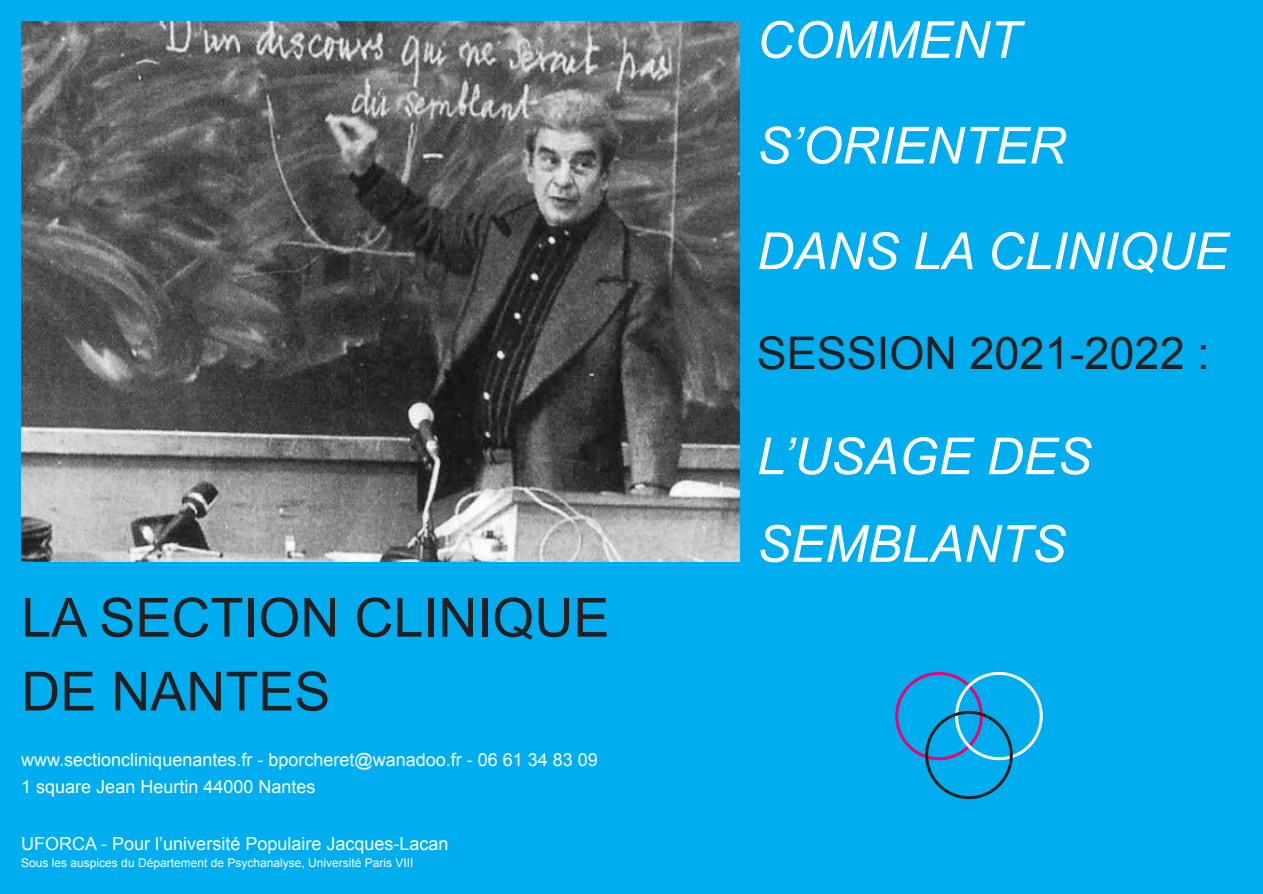
<style>
.page{position:relative;width:1263px;height:894px;background:#fff}
.page>*{position:absolute;margin:0;border:0;box-sizing:border-box;transform-origin:0 0}
.t1{font:54px/73.8px "Arial";color:#231f20}
.t2{font:italic 51px/105.6px "Arial";color:#fff}
.t3{font:45px "Arial";color:#231f20}
.t4{font:18px/27px "Arial";color:#fff}
.t5{font:12px "Arial";color:#fff}
</style>
<div class="page">
<div style="left:0;top:0;width:1263px;height:893px;background:#00aeef"></div>
<div style="left:895px;top:671px;width:88px;height:89px;border:3px solid #ed0274;border-radius:50%"></div>
<div style="left:955px;top:671px;width:88px;height:89px;border:3px solid #fff;border-radius:50%"></div>
<div style="left:925px;top:710px;width:88px;height:88px;border:3px solid #231f20;border-radius:50%"></div>
<img style="left:21px;top:21px;width:719px;height:540px">
<h1 class="t1" style="left:21px;top:585px;width:590px">LA SECTION CLINIQUE<br>DE NANTES</h1>
<p class="t4" style="left:21px;top:747px;width:578px">www.sectioncliniquenantes.fr - bporcheret@wanadoo.fr - 06 61 34 83 09<br>1 square Jean Heurtin 44000 Nantes</p>
<p class="t4" style="left:21px;top:831px;width:429px">UFORCA - Pour l’université Populaire Jacques-Lacan</p>
<p class="t5" style="left:21px;top:858px;width:394px">Sous les auspices du Département de Psychanalyse, Université Paris VIII</p>
<h2 class="t2" style="left:757px;top:-8px;width:473px">COMMENT<br>S’ORIENTER<br>DANS LA CLINIQUE</h2>
<h3 class="t3" style="left:757px;top:335px;width:454px">SESSION 2021-2022 :</h3>
<h2 class="t2" style="left:757px;top:417px;width:336px;line-height:87.6px">L’USAGE DES<br>SEMBLANTS</h2>
</div>
